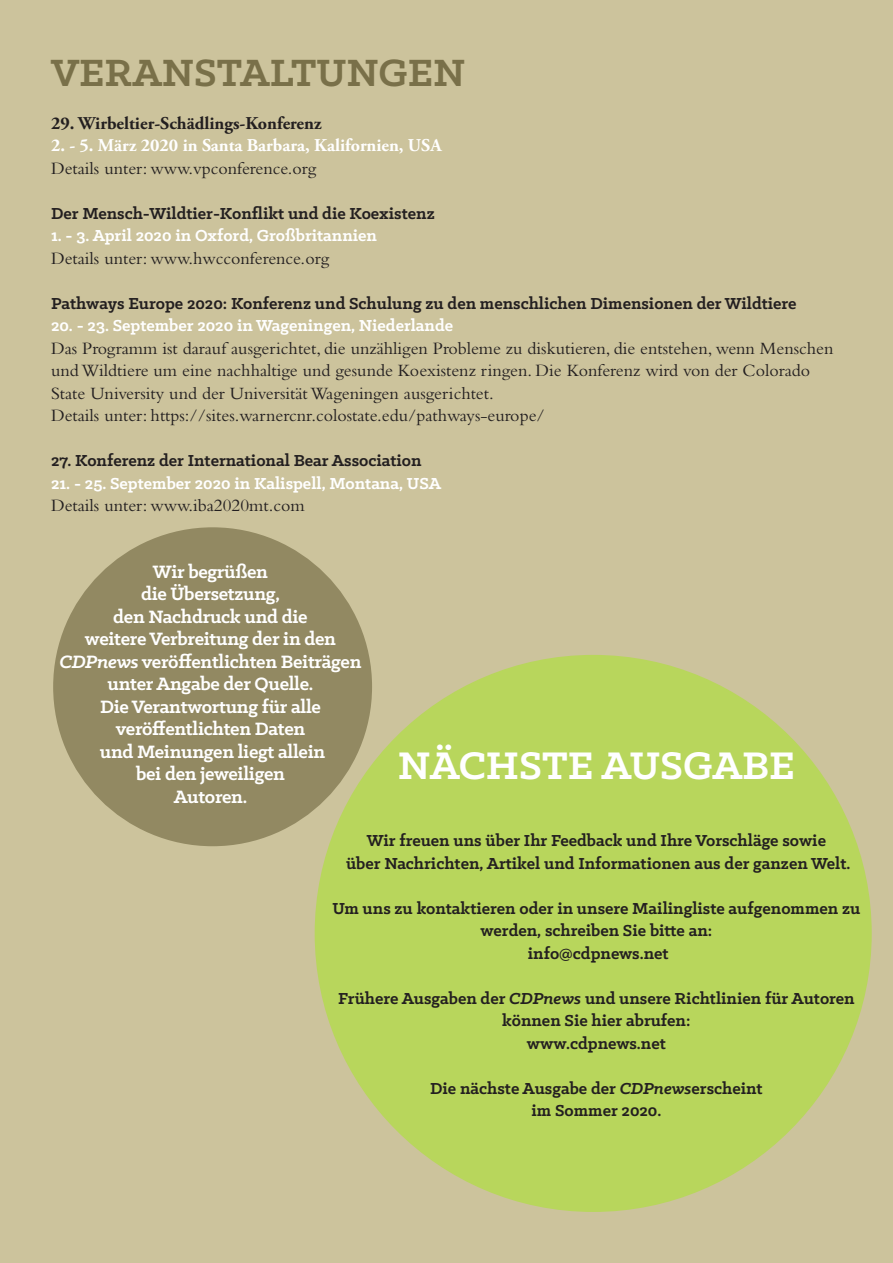
<style>
.page{position:relative;width:893px;height:1263px;background:#ccc39c}
.page>*{position:absolute;margin:0;border:0;box-sizing:border-box;transform-origin:0 0}
.t1{font:700 43.5px "Klinic Slab";color:#fff}
.t2{font:700 42.9px "Klinic Slab";color:#797049}
.t3{font:700 20.25px/22.5px "Klinic Slab";letter-spacing:-.015em;color:#fff;text-align:center}
.t4{font:700 18px/22.5px "Klinic Slab";color:#231f20;text-align:center}
.t5{font:18px/22.5px "Bembo";color:#231f20}
.t6{font:700 18px "Klinic Slab";color:#fff}
.t7{font:700 18px "Adobe Garamond Pro";color:#fff}
.t8{font:700 18px "Adobe Garamond Pro";color:#231f20}
.s1{font-style:italic}
</style>
<div class="page">
<div style="left:315px;top:655px;width:557px;height:557px;background:#b8d65c;border-radius:50%"></div>
<div style="left:53px;top:527px;width:319px;height:319px;background:#928962;border-radius:50%"></div>
<h2 class="t2" style="left:51px;top:44px;width:416px">VERANSTALTUNGEN</h2>
<p class="t8" style="left:51px;top:113px;width:272px">29. Wirbeltier-Schädlings-Konferenz</p>
<p class="t7" style="left:51px;top:135px;width:392px">2. - 5. März 2020 in Santa Barbara, Kalifornien, USA</p>
<p class="t5" style="left:51px;top:157px;width:267px">Details unter: www.vpconference.org</p>
<p class="t4" style="left:51px;top:202px;width:385px">Der Mensch-Wildtier-Konflikt und die Koexistenz</p>
<p class="t6" style="left:51px;top:224px;width:327px">1. - 3. April 2020 in Oxford, Großbritannien</p>
<p class="t5" style="left:51px;top:247px;width:280px">Details unter: www.hwcconference.org</p>
<p class="t4" style="left:51px;top:292px;width:747px">Pathways Europe 2020: Konferenz und Schulung zu den menschlichen Dimensionen der Wildtiere</p>
<p class="t6" style="left:51px;top:314px;width:404px">20. - 23. September 2020 in Wageningen, Niederlande</p>
<p class="t5" style="left:51px;top:337px;width:784px">Das Programm ist darauf ausgerichtet, die unzähligen Probleme zu diskutieren, die entstehen, wenn Menschen und Wildtiere um eine nachhaltige und gesunde Koexistenz ringen. Die Konferenz wird von der Colorado State University und der Universität Wageningen ausgerichtet.<br>Details unter: https://sites.warnercnr.colostate.edu/pathways-europe/</p>
<p class="t4" style="left:51px;top:449px;width:372px">27. Konferenz der International Bear Association</p>
<p class="t6" style="left:51px;top:472px;width:392px">21. - 25. September 2020 in Kalispell, Montana, USA</p>
<p class="t5" style="left:51px;top:494px;width:255px">Details unter: www.iba2020mt.com</p>
<p class="t3" style="left:59px;top:560px;width:303px">Wir begrüßen<br>die Übersetzung,<br>den Nachdruck und die<br>weitere Verbreitung der in den<br><span class="s1">CDPnews</span> veröffentlichten Beiträgen unter Angabe der Quelle.<br>Die Verantwortung für alle veröffentlichten Daten<br>und Meinungen liegt allein<br>bei den jeweiligen<br>Autoren.</p>
<h1 class="t1" style="left:398px;top:737px;width:398px">NÄCHSTE AUSGABE</h1>
<p class="t4" style="left:346px;top:829px;width:506px">Wir freuen uns über Ihr Feedback und Ihre Vorschläge sowie<br>über Nachrichten, Artikel und Informationen aus der ganzen Welt.</p>
<p class="t4" style="left:332px;top:896px;width:530px">Um uns zu kontaktieren oder in unsere Mailingliste aufgenommen zu werden, schreiben Sie bitte an:<br>info@cdpnews.net</p>
<p class="t4" style="left:338px;top:986px;width:518px">Frühere Ausgaben der <span class="s1">CDPnews</span> und unsere Richtlinien für Autoren können Sie hier abrufen:<br>www.cdpnews.net</p>
<p class="t4" style="left:430px;top:1076px;width:334px">Die nächste Ausgabe der <span class="s1">CDPnews</span>erscheint im Sommer 2020.</p>
</div>
